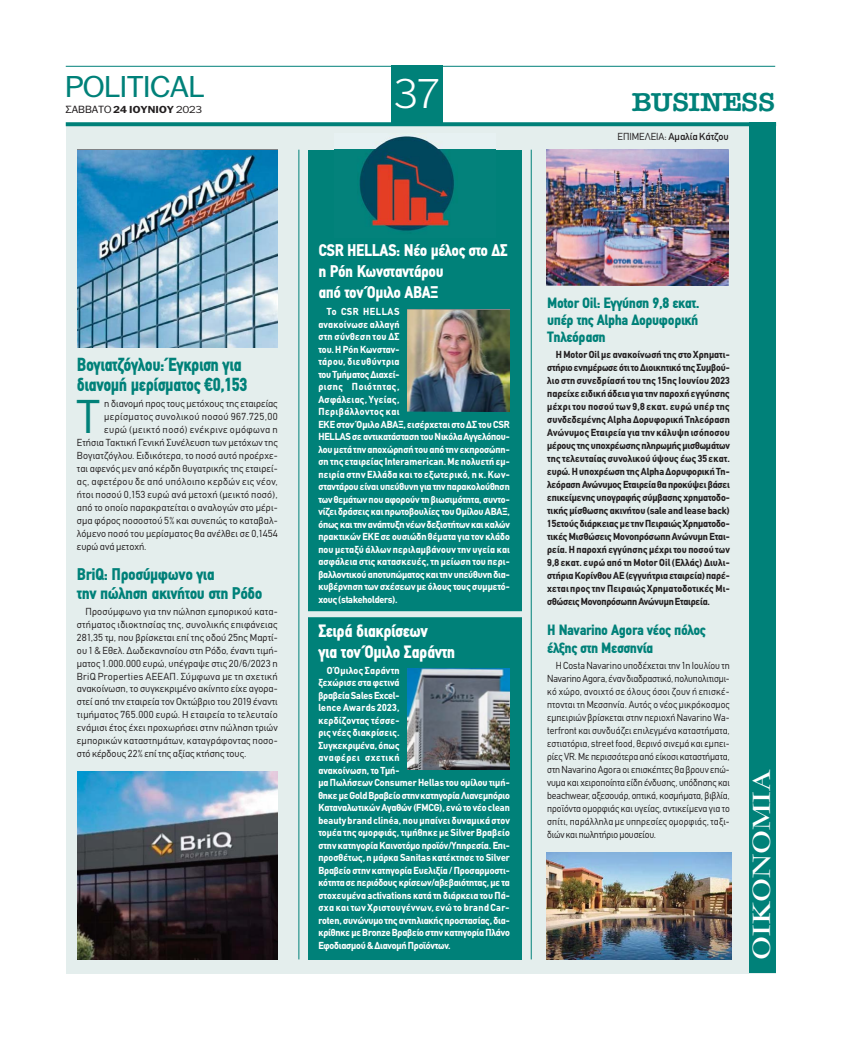
<style>
.page{position:relative;width:841px;height:1039px;background:#fff}
.page>*{position:absolute;margin:0;border:0;box-sizing:border-box;transform-origin:0 0}
.t1{font:46.5px "CF Din";color:#008179}
.t2{font:300 40px "PF Franklin Gothic";color:#fff}
.t3{font:29px "PF Franklin Gothic";color:#008179;scale:1.1 1}
.t4{font:700 27.2px "PF Garamond Classic";color:#fff;scale:1.17 1}
.t5{font:26px "American Type ITC Hel Dm Bd";color:#008179;scale:1.06 1}
.t6{font:900 condensed 19px/20px "PF Din Text";letter-spacing:-.025em;color:#008179;scale:.96 1}
.t7{font:900 condensed 18px/21px "PF Din Text";letter-spacing:-.025em;color:#fff}
.t8{font:900 condensed 17px/21px "PF Din Text";letter-spacing:-.025em;color:#fff}
.t9{font:900 condensed 17px/19px "PF Din Text";letter-spacing:-.025em;color:#008179}
.t10{font:900 condensed 15px/17px "PF Din Text";letter-spacing:-.025em;color:#008179;text-align:justify;scale:1.04 1}
.t11{font:700 10px/12.5px "CF Din";color:#fff;scale:.95 1}
.t12{font:10px/12.9px "CF Din";letter-spacing:.01em;color:#231f20;text-align:justify}
.t13{font:700 10px/13px "CF Din";letter-spacing:-.015em;color:#231f20;text-align:justify;scale:.95 1}
.t14{font:10px/13px "CF Din";letter-spacing:.01em;color:#231f20;text-align:justify;scale:.95 1}
.t15{font:10px "CF Din";letter-spacing:.035em;color:#231f20}
.t16{font:10px "CF Din";letter-spacing:.045em;color:#231f20}
.t17{font:10px "CF Din";color:#231f20}
.t18{font:700 9.7px "PF Franklin Gothic";letter-spacing:.01em;color:#231f20;scale:1.1 1}
.s1{font-weight:400;font-size:10px}
.s2{font-weight:400}
.s3{font-style:inherit}
</style>
<div class="page">
<div style="left:66px;top:125px;width:708px;height:848px;background:#e4eeed"></div>
<hr style="left:66px;top:66px;width:708px;height:1px;background:#008179">
<svg style="left:66px;top:122px;width:683px;height:4px;background:#0f8880"></svg>
<div style="left:391px;top:66px;width:51px;height:60px;background:#008179"></div>
<div style="left:749px;top:122px;width:26px;height:851px;background:#008179"></div>
<div style="left:308px;top:150px;width:213px;height:809px;background:#008179"></div>
<img style="left:334px;top:135px;width:161px;height:96px">
<hr style="left:530px;top:150px;width:1px;height:809px;background:#008179">
<hr style="left:298px;top:150px;width:1px;height:809px;background:#008179">
<img style="left:77px;top:150px;width:200px;height:198px">
<img style="left:407px;top:309px;width:102px;height:102px">
<img style="left:546px;top:150px;width:182px;height:135px">
<img style="left:77px;top:772px;width:200px;height:187px">
<img style="left:546px;top:852px;width:185px;height:107px">
<div style="left:304px;top:611px;width:222px;height:6px;background:#e4eeed"></div>
<img style="left:407px;top:668px;width:102px;height:101px">
<h3 class="t3" style="left:66px;top:76px;width:127px">ΡOLITICAL</h3>
<h2 class="t2" style="left:393px;top:71px;width:48px">37</h2>
<p class="t18" style="left:66px;top:104px;width:125px"><span class="s1">ΣΑΒΒΑΤΟ</span> 24 ΙΟΥΝΙΟΥ <span class="s2">2023</span></p>
<h3 class="t5" style="left:631px;top:87px;width:137px">BUSINESS</h3>
<p class="t17" style="left:617px;top:131px;width:113px"><span class="s3">ΕΠΙΜΕΛΕΙΑ:</span> Αμαλία Κάτζου</p>
<h3 class="t6" style="left:77px;top:356px;width:179px">Βογιατζόγλου: Έγκριση για διανομή μερίσματος €0,153</h3>
<h1 class="t1" style="left:77px;top:399px;width:24px">Τ</h1>
<p class="t12" style="left:104px;top:398px;width:175px">η διανομή προς τους μετόχους της εταιρείας</p>
<p class="t15" style="left:104px;top:413px;width:175px">μερίσματος συνολικού ποσού 967.725,00</p>
<p class="t16" style="left:104px;top:426px;width:175px">ευρώ (μεικτό ποσό) ενέκρινε ομόφωνα η</p>
<p class="t12" style="left:77px;top:437px;width:202px">Ετήσια Τακτική Γενική Συνέλευση των μετόχων της</p>
<p class="t12" style="left:77px;top:450px;width:202px">Βογιατζόγλου. Ειδικότερα, το ποσό αυτό προέρχε-</p>
<p class="t12" style="left:77px;top:463px;width:202px">ται αφενός μεν από κέρδη θυγατρικής της εταιρεί-</p>
<p class="t15" style="left:77px;top:478px;width:202px">ας, αφετέρου δε από υπόλοιπο κερδών εις νέον,</p>
<p class="t12" style="left:77px;top:489px;width:202px">ήτοι ποσού 0,153 ευρώ ανά μετοχή (μεικτό ποσό),</p>
<p class="t12" style="left:77px;top:502px;width:202px">από το οποίο παρακρατείται ο αναλογών στο μέρι-</p>
<p class="t12" style="left:77px;top:515px;width:202px">σμα φόρος ποσοστού 5% και συνεπώς το καταβαλ-</p>
<p class="t12" style="left:77px;top:528px;width:202px">λόμενο ποσό του μερίσματος θα ανέλθει σε 0,1454</p>
<p class="t12" style="left:77px;top:541px;width:71px">ευρώ ανά μετοχή.</p>
<h3 class="t9" style="left:77px;top:566px;width:187px">BriQ: Προσύμφωνο για<br>την πώληση ακινήτου στη Ρόδο</h3>
<p class="t12" style="left:77px;top:606px;width:202px;text-indent:9px">Προσύμφωνο για την πώληση εμπορικού κατα&shy;στήματος ιδιοκτησίας της, συνολικής επιφάνειας 281,35 τμ, που βρίσκεται επί της οδού 25ης Μαρτί&shy;ου 1 &amp; Εθελ. Δωδεκανησίου στη Ρόδο, έναντι τιμή&shy;ματος 1.000.000 ευρώ, υπέγραψε στις 20/6/2023 η BriQ Properties ΑΕΕΑΠ. Σύμφωνα με τη σχετική ανακοίνωση, το συγκεκριμένο ακίνητο είχε αγορα&shy;στεί από την εταιρεία τον Οκτώβριο του 2019 έναντι τιμήματος 765.000 ευρώ. Η εταιρεία το τελευταίο ενάμισι έτος έχει προχωρήσει στην πώληση τριών εμπορικών καταστημάτων, καταγράφοντας ποσο&shy;στό κέρδους 22% επί της αξίας κτήσης τους.</p>
<h3 class="t8" style="left:318px;top:241px;width:191px">CSR HELLAS: Νέο μέλος στο ΔΣ η Ρόη Κωνσταντάρου<br>από τον Όμιλο ΑΒΑΞ</h3>
<p class="t11" style="left:318px;top:306px;width:203px;text-indent:9px">Το CSR HELLAS<br>ανακοίνωσε αλλαγή<br>στη σύνθεση του ΔΣ<br>του. Η Ρόη Κωνσταν-<br>τάρου, διευθύντρια<br>του Τμήματος Διαχεί-<br>ρισης Ποιότητας,<br>Ασφάλειας, Υγείας,<br>Περιβάλλοντος και<br>ΕΚΕ στον Όμιλο ΑΒΑΞ, εισέρχεται στο ΔΣ του CSR HELLAS σε αντικατάσταση του Νικόλα Αγγελόπου&shy;λου μετά την αποχώρησή του από την εκπροσώπη&shy;ση της εταιρείας Interamerican. Με πολυετή εμ&shy;πειρία στην Ελλάδα και το εξωτερικό, η κ. Κων&shy;σταντάρου είναι υπεύθυνη για την παρακολούθηση των θεμάτων που αφορούν τη βιωσιμότητα, συντο&shy;νίζει δράσεις και πρωτοβουλίες του Ομίλου ΑΒΑΞ, όπως και την ανάπτυξη νέων δεξιοτήτων και καλών πρακτικών ΕΚΕ σε ουσιώδη θέματα για τον κλάδο που μεταξύ άλλων περιλαμβάνουν την υγεία και ασφάλεια στις κατασκευές, τη μείωση του περι&shy;βαλλοντικού αποτυπώματος και την υπεύθυνη δια&shy;κυβέρνηση των σχέσεων με όλους τους συμμετό&shy;χους (stakeholders).</p>
<h3 class="t7" style="left:318px;top:622px;width:138px">Σειρά διακρίσεων<br>για τον Όμιλο Σαράντη</h3>
<p class="t11" style="left:318px;top:665px;width:203px;text-indent:9px">O Όμιλος Σαράντη<br>ξεχώρισε στα φετινά<br>βραβεία Sales Excel-<br>lence Awards 2023,<br>κερδίζοντας τέσσε-<br>ρις νέες διακρίσεις.<br>Συγκεκριμένα, όπως<br>αναφέρει σχετική<br>ανακοίνωση, το Τμή-<br>μα Πωλήσεων Consumer Hellas του ομίλου τιμή&shy;θηκε με Gold Βραβείο στην κατηγορία Λιανεμπόριο Καταναλωτικών Αγαθών (FMCG), ενώ το νέο clean beauty brand clinéa, που μπαίνει δυναμικά στον τομέα της ομορφιάς, τιμήθηκε με Silver Βραβείο στην κατηγορία Καινοτόμο προϊόν/Υπηρεσία. Επι&shy;προσθέτως, η μάρκα Sanitas κατέκτησε το Silver Βραβείο στην κατηγορία Ευελιξία / Προσαρμοστι&shy;κότητα σε περιόδους κρίσεων/αβεβαιότητας, με τα στοχευμένα activations κατά τη διάρκεια του Πά&shy;σχα και των Χριστουγέννων, ενώ το brand Car&shy;roten, συνώνυμο της αντηλιακής προστασίας, δια&shy;κρίθηκε με Bronze Βραβείο στην κατηγορία Πλάνο Εφοδιασμού &amp; Διανομή Προϊόντων.</p>
<h3 class="t10" style="left:547px;top:296px;width:148px">Motor Oil: Εγγύηση 9,8 εκατ. υπέρ της Alpha Δορυφορική Τηλεόραση</h3>
<p class="t13" style="left:547px;top:349px;width:194px;text-indent:9px">Η Motor Oil με ανακοίνωσή της στο Χρηματι&shy;στήριο ενημέρωσε ότι το Διοικητικό της Συμβού&shy;λιο στη συνεδρίασή του της 15ης Ιουνίου 2023 παρείχε ειδική άδεια για την παροχή εγγύησης μέχρι του ποσού των 9,8 εκατ. ευρώ υπέρ της συνδεδεμένης Alpha Δορυφορική Τηλεόραση Ανώνυμος Εταιρεία για την κάλυψη ισόποσου μέρους της υποχρέωσης πληρωμής μισθωμάτων της τελευταίας συνολικού ύψους έως 35 εκατ. ευρώ. Η υποχρέωση της Alpha Δορυφορική Τη&shy;λεόραση Ανώνυμος Εταιρεία θα προκύψει βάσει επικείμενης υπογραφής σύμβασης χρηματοδο&shy;τικής μίσθωσης ακινήτου (sale and lease back)<br>15ετούς διάρκειας με την Πειραιώς Χρηματοδο&shy;τικές Μισθώσεις Μονοπρόσωπη Ανώνυμη Εται&shy;ρεία. Η παροχή εγγύησης μέχρι του ποσού των 9,8 εκατ. ευρώ από τη Motor Oil (Ελλάς) Διυλι&shy;στήρια Κορίνθου ΑΕ (εγγυήτρια εταιρεία) παρέ&shy;χεται προς την Πειραιώς Χρηματοδοτικές Μι&shy;σθώσεις Μονοπρόσωπη Ανώνυμη Εταιρεία.</p>
<h3 class="t10" style="left:547px;top:623px;width:154px">Η Navarino Agora νέος πόλος έλξης στη Μεσσηνία</h3>
<p class="t14" style="left:547px;top:660px;width:194px;text-indent:9px">Η Costa Navarino υποδέχεται την 1η Ιουλίου τη Navarino Agora, έναν διαδραστικό, πολυπολιτισμι&shy;κό χώρο, ανοιχτό σε όλους όσοι ζουν ή επισκέ&shy;πτονται τη Μεσσηνία. Αυτός ο νέος μικρόκοσμος εμπειριών βρίσκεται στην περιοχή Navarino Wa&shy;terfront και συνδυάζει επιλεγμένα καταστήματα, εστιατόρια, street food, θερινό σινεμά και εμπει&shy;ρίες VR. Με περισσότερα από είκοσι καταστήματα, στη Navarino Agora οι επισκέπτες θα βρουν επώ&shy;νυμα και χειροποίητα είδη ένδυσης, υπόδησης και beachwear, αξεσουάρ, οπτικά, κοσμήματα, βιβλία, προϊόντα ομορφιάς και υγείας, αντικείμενα για το σπίτι, παράλληλα με υπηρεσίες ομορφιάς, ταξι&shy;διών και πωλητήριο μουσείου.</p>
<h3 class="t4" style="left:747px;top:959px;width:164px;rotate:-90deg">ΟΙΚΟΝΟΜΙΑ</h3>
</div>
